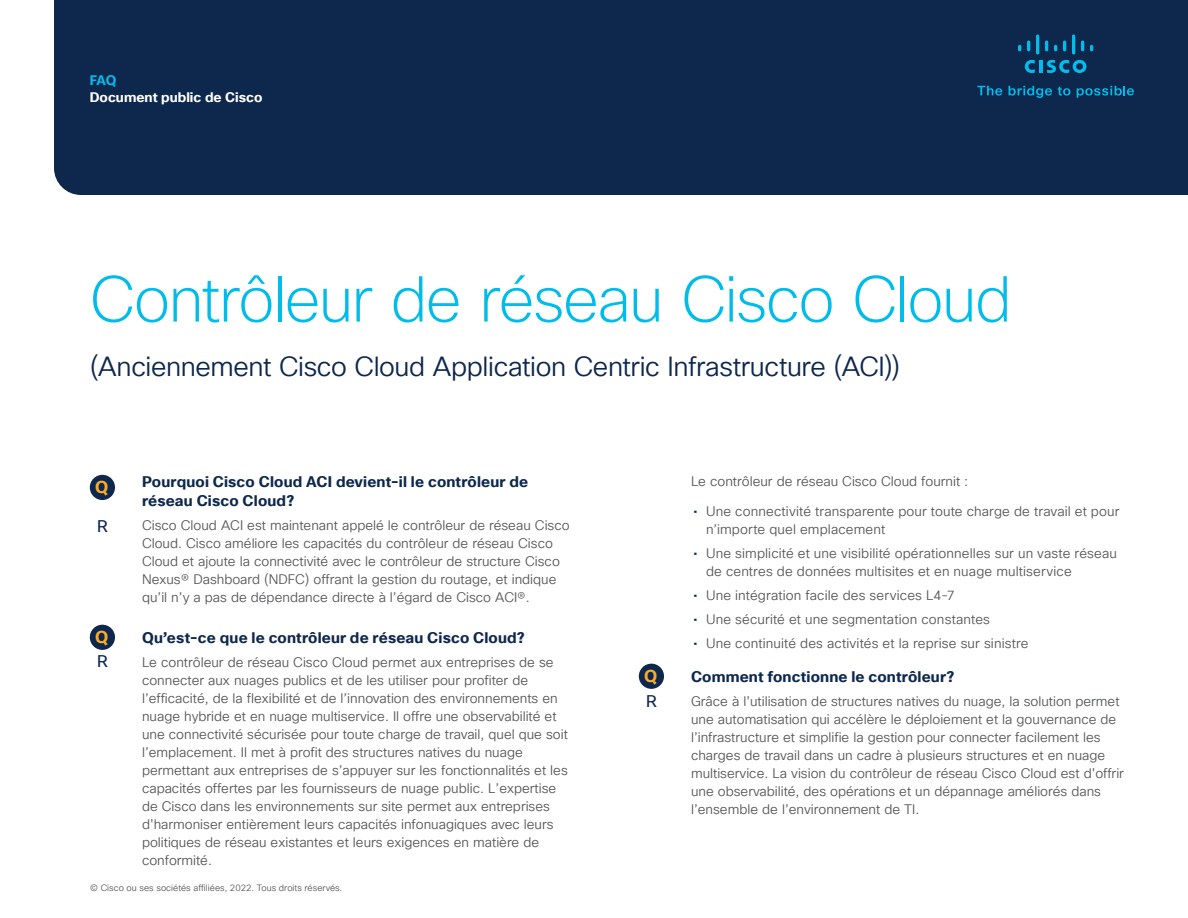
<style>
.page{position:relative;width:1188px;height:918px;background:#fff}
.page>*{position:absolute;margin:0;border:0;box-sizing:border-box;transform-origin:0 0}
.Title_Headline{font:200 63px "Cisco Sans TT";letter-spacing:-.025em;color:#00bceb}
.Title_Subhead{font:27px "Cisco Sans TT Light";letter-spacing:-.015em;color:#0d274d}
.Subhead2_Orange{font:700 16.8px "Cisco Sans TT";color:#fbab2c}
.Subhead2_Orange-2{font:16.5px "Cisco Sans TT";color:#0d274d}
.Subhead3_Midnight_bl{font:700 15px/19.5px "Cisco Sans TT";letter-spacing:.01em;color:#0d274d}
.Body{font:13.5px/18px "Cisco Sans TT Light";color:#57585a}
.Confidentiality{font:700 13.5px "Cisco Sans TT";color:#fff}
.Doc_Type{font:700 13.5px "Cisco Sans TT";color:#00bceb}
.Footer_-_gray{font:9px "Cisco Sans TT Light";color:#57585a}
.s1{font-family:"Cisco Sans TT";color:#0d274d}
</style>
<div class="page">
<div style="left:54px;top:0;width:1134px;height:195px;background:#0d274d"></div>
<div style="left:90px;top:475px;width:25px;height:25px;background:#0d274d;border-radius:50%"></div>
<div style="left:90px;top:625px;width:25px;height:25px;background:#0d274d;border-radius:50%"></div>
<div style="left:639px;top:664px;width:25px;height:25px;background:#0d274d;border-radius:50%"></div>
<svg style="left:977px;top:86px;width:25px;height:10px"></svg>
<svg style="left:1009px;top:86px;width:43px;height:12px"></svg>
<svg style="left:1058px;top:87px;width:12px;height:9px"></svg>
<svg style="left:1077px;top:86px;width:57px;height:12px"></svg>
<hr style="left:1039px;top:60px;width:4px;height:13px;background:#00bdeb">
<svg style="left:1025px;top:60px;width:10px;height:13px"></svg>
<svg style="left:1047px;top:60px;width:39px;height:13px"></svg>
<svg style="left:1018px;top:45px;width:3px;height:6px"></svg>
<svg style="left:1027px;top:40px;width:3px;height:11px"></svg>
<hr style="left:1036px;top:35px;width:3px;height:20px;background:#00bdeb;border-radius:2px">
<svg style="left:1045px;top:40px;width:3px;height:11px"></svg>
<svg style="left:1054px;top:45px;width:3px;height:6px"></svg>
<svg style="left:1063px;top:40px;width:3px;height:11px"></svg>
<hr style="left:1072px;top:35px;width:3px;height:20px;background:#00bdeb;border-radius:2px">
<svg style="left:1081px;top:40px;width:3px;height:11px"></svg>
<svg style="left:1090px;top:45px;width:3px;height:6px"></svg>
<p class="Doc_Type" style="left:90px;top:71px;width:28px">FAQ</p>
<p class="Confidentiality" style="left:90px;top:88px;width:174px">Document public de Cisco</p>
<p class="Title_Headline" style="left:90px;top:259px;width:923px">Contrôleur de réseau Cisco Cloud</p>
<p class="Title_Subhead" style="left:90px;top:349px;width:812px">(Anciennement Cisco Cloud Application Centric Infrastructure (ACI))</p>
<p class="Subhead3_Midnight_bl" style="left:142px;top:472px;width:388px">Pourquoi Cisco Cloud ACI devient-il le contrôleur de réseau Cisco Cloud?</p>
<p class="Body" style="left:142px;top:517px;width:429px">Cisco Cloud ACI est maintenant appelé le contrôleur de réseau Cisco Cloud. Cisco améliore les capacités du contrôleur de réseau Cisco Cloud et ajoute la connectivité avec le contrôleur de structure Cisco Nexus® Dashboard (NDFC) offrant la gestion du routage, et indique qu’il n’y a pas de dépendance directe à l’égard de Cisco ACI®.</p>
<p class="Subhead3_Midnight_bl" style="left:142px;top:628px;width:384px">Qu’est-ce que le contrôleur de réseau Cisco Cloud?</p>
<p class="Body" style="left:142px;top:653px;width:427px">Le contrôleur de réseau Cisco Cloud permet aux entreprises de se connecter aux nuages publics et de les utiliser pour profiter de l’efficacité, de la flexibilité et de l’innovation des environnements en nuage hybride et en nuage multiservice. Il offre une observabilité et une connectivité sécurisée pour toute charge de travail, quel que soit l’emplacement. Il met à profit des structures natives du nuage permettant aux entreprises de s’appuyer sur les fonctionnalités et les capacités offertes par les fournisseurs de nuage public. L’expertise de Cisco dans les environnements sur site permet aux entreprises d'harmoniser entièrement leurs capacités infonuagiques avec leurs politiques de réseau existantes et leurs exigences en matière de conformité.</p>
<p class="Footer_-_gray" style="left:90px;top:882px;width:254px">© Cisco ou ses sociétés affiliées, 2022. Tous droits réservés.</p>
<p class="Subhead2_Orange" style="left:95px;top:476px;width:15px">Q</p>
<p class="Subhead2_Orange-2" style="left:97px;top:515px;width:12px">R</p>
<p class="Subhead2_Orange" style="left:95px;top:626px;width:15px">Q</p>
<p class="Subhead2_Orange-2" style="left:97px;top:651px;width:12px">R</p>
<p class="Subhead2_Orange" style="left:644px;top:665px;width:15px">Q</p>
<p class="Subhead2_Orange-2" style="left:646px;top:691px;width:12px">R</p>
<p class="Body" style="left:691px;top:472px;width:279px">Le contrôleur de réseau Cisco Cloud fournit :</p>
<p class="Body" style="left:706px;top:502px;width:415px;text-indent:-13px"><span class="s1">•</span> Une connectivité transparente pour toute charge de travail et pour n’importe quel emplacement</p>
<p class="Body" style="left:706px;top:544px;width:412px;text-indent:-13px"><span class="s1">•</span> Une simplicité et une visibilité opérationnelles sur un vaste réseau de centres de données multisites et en nuage multiservice</p>
<p class="Body" style="left:693px;top:586px;width:263px"><span class="s1">•</span> Une intégration facile des services L4-7</p>
<p class="Body" style="left:693px;top:610px;width:298px"><span class="s1">•</span> Une sécurité et une segmentation constantes</p>
<p class="Body" style="left:693px;top:634px;width:337px"><span class="s1">•</span> Une continuité des activités et la reprise sur sinistre</p>
<p class="Subhead3_Midnight_bl" style="left:691px;top:667px;width:265px">Comment fonctionne le contrôleur?</p>
<p class="Body" style="left:691px;top:693px;width:434px">Grâce à l'utilisation de structures natives du nuage, la solution permet une automatisation qui accélère le déploiement et la gouvernance de l’infrastructure et simplifie la gestion pour connecter facilement les charges de travail dans un cadre à plusieurs structures et en nuage multiservice. La vision du contrôleur de réseau Cisco Cloud est d'offrir une observabilité, des opérations et un dépannage améliorés dans l’ensemble de l’environnement de TI.</p>
</div>
